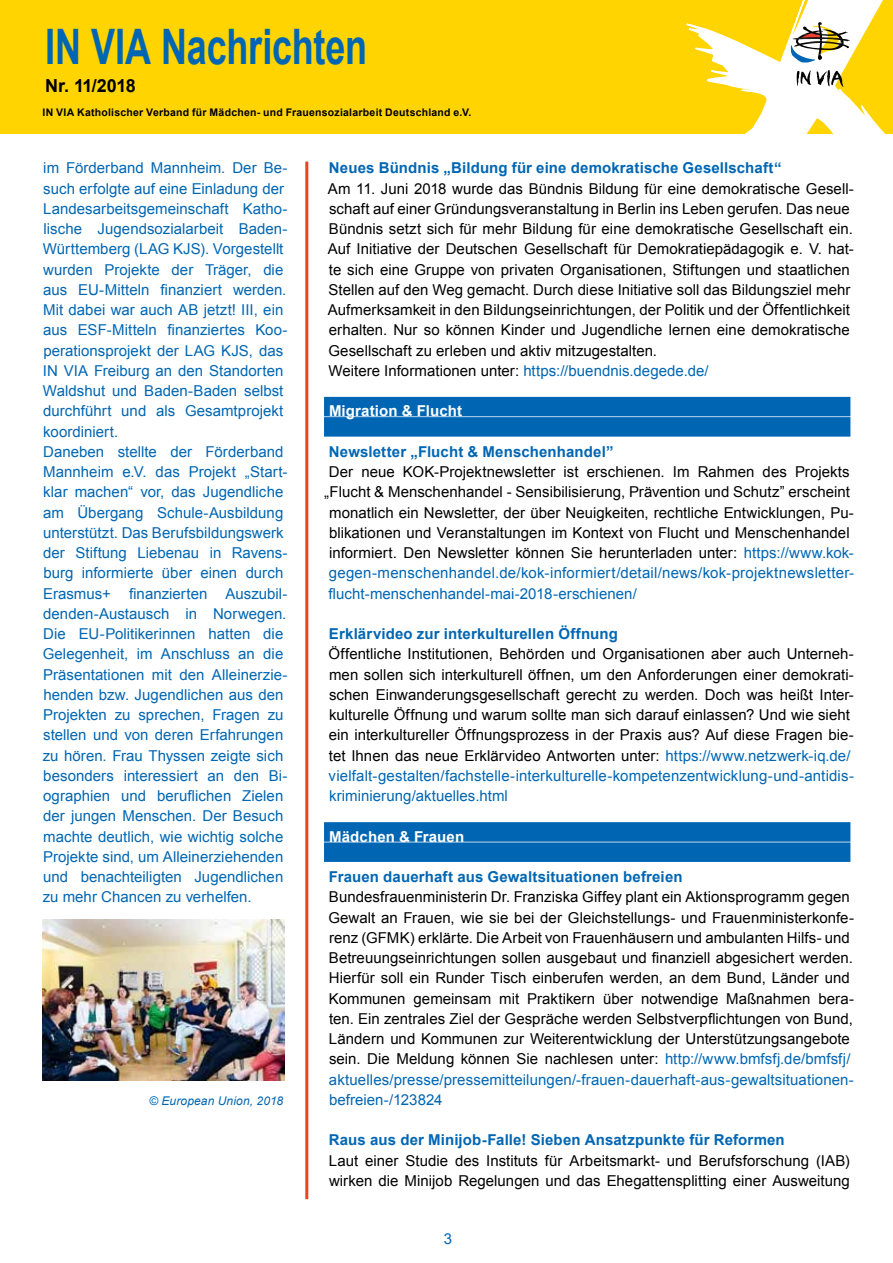
<style>
.page{position:relative;width:893px;height:1263px;background:#fff}
.page>*{position:absolute;margin:0;border:0;box-sizing:border-box;transform-origin:0 0}
.t1{font:700 48.9px "Arial";letter-spacing:-.005em;color:#0066b3;scale:.74 1}
.t2{font:700 18px "Arial";letter-spacing:-.025em;color:#000}
.t3{font:15px/20.2px "Arial";letter-spacing:.005em;color:#000}
.t4{font:15px/20.2px "Arial";letter-spacing:.005em;color:#0066b3}
.t5{font:700 15px "Arial";letter-spacing:.01em;color:#0066b3}
.t6{font:700 15px "Arial";letter-spacing:.01em;color:#fff}
.t7{font:italic 12px "Arial";letter-spacing:.01em;color:#0066b3}
.t8{font:700 10.5px "Arial";letter-spacing:.02em;color:#000}
.s1{color:#0066b3}
</style>
<div class="page">
<div style="left:0;top:0;width:893px;height:133px;background:#ffd400"></div>
<svg style="left:686px;top:0;width:199px;height:133px"></svg>
<hr style="left:305px;top:162px;width:3px;height:1037px;background:#ef4123">
<div style="left:324px;top:397px;width:526px;height:19px;background:#0066b3"></div>
<div style="left:324px;top:417px;width:526px;height:20px;background:#0066b3"></div>
<div style="left:324px;top:822px;width:526px;height:20px;background:#0066b3"></div>
<div style="left:324px;top:842px;width:526px;height:20px;background:#0066b3"></div>
<img style="left:43px;top:919px;width:242px;height:162px">
<h1 class="t1" style="left:45px;top:14px;width:437px">IN VIA Nachrichten</h1>
<p class="t2" style="left:45px;top:74px;width:92px">Nr. 11/2018</p>
<p class="t8" style="left:43px;top:105px;width:430px">IN VIA Katholischer Verband für Mädchen- und Frauensozialarbeit Deutschland e.V.</p>
<p class="t4" style="left:43px;top:158px;width:246px">im Förderband Mannheim. Der Be&shy;such erfolgte auf eine Einladung der Landesarbeitsgemeinschaft Katho&shy;lische Jugendsozialarbeit Baden-Württemberg (LAG KJS). Vorgestellt wurden Projekte der Träger, die aus EU-Mitteln finanziert werden.<br>Mit dabei war auch AB jetzt! III, ein aus ESF-Mitteln finanziertes Koo&shy;perationsprojekt der LAG KJS, das IN VIA Freiburg an den Standorten Waldshut und Baden-Baden selbst durchführt und als Gesamtprojekt koordiniert.<br>Daneben stellte der Förderband Mannheim e.V. das Projekt „Start&shy;klar machen“ vor, das Jugendliche am Übergang Schule-Ausbildung unterstützt. Das Berufsbildungswerk der Stiftung Liebenau in Ravens&shy;burg informierte über einen durch Erasmus+ finanzierten Auszubil&shy;denden-Austausch in Norwegen.<br>Die EU-Politikerinnen hatten die Gelegenheit, im Anschluss an die Präsentationen mit den Alleinerzie&shy;henden bzw. Jugendlichen aus den Projekten zu sprechen, Fragen zu stellen und von deren Erfahrungen zu hören. Frau Thyssen zeigte sich besonders interessiert an den Bi&shy;ographien und beruflichen Zielen der jungen Menschen. Der Besuch machte deutlich, wie wichtig solche Projekte sind, um Alleinerziehenden und benachteiligten Jugendlichen zu mehr Chancen zu verhelfen.</p>
<p class="t7" style="left:149px;top:1093px;width:135px">© European Union, 2018</p>
<p class="t5" style="left:329px;top:158px;width:454px">Neues Bündnis „Bildung für eine demokratische Gesellschaft“</p>
<p class="t3" style="left:328px;top:178px;width:527px">Am 11. Juni 2018 wurde das Bündnis Bildung für eine demokratische Gesell&shy;schaft auf einer Gründungsveranstaltung in Berlin ins Leben gerufen. Das neue Bündnis setzt sich für mehr Bildung für eine demokratische Gesellschaft ein.<br>Auf Initiative der Deutschen Gesellschaft für Demokratiepädagogik e. V. hat&shy;te sich eine Gruppe von privaten Organisationen, Stiftungen und staatlichen Stellen auf den Weg gemacht. Durch diese Initiative soll das Bildungsziel mehr Aufmerksamkeit in den Bildungseinrichtungen, der Politik und der Öffentlichkeit erhalten. Nur so können Kinder und Jugendliche lernen eine demokratische Gesellschaft zu erleben und aktiv mitzugestalten.<br>Weitere Informationen unter: <span class="s1">https://buendnis.degede.de/</span></p>
<p class="t6" style="left:329px;top:401px;width:135px">Migration &amp; Flucht</p>
<p class="t5" style="left:329px;top:442px;width:286px">Newsletter „Flucht &amp; Menschenhandel”</p>
<p class="t3" style="left:329px;top:462px;width:522px">Der neue KOK-Projektnewsletter ist erschienen. Im Rahmen des Projekts</p>
<p class="t3" style="left:324px;top:482px;width:527px">„Flucht &amp; Menschenhandel - Sensibilisierung, Prävention und Schutz” erscheint</p>
<p class="t3" style="left:329px;top:502px;width:526px">monatlich ein Newsletter, der über Neuigkeiten, rechtliche Entwicklungen, Pu-</p>
<p class="t3" style="left:329px;top:523px;width:522px">blikationen und Veranstaltungen im Kontext von Flucht und Menschenhandel</p>
<p class="t3" style="left:329px;top:543px;width:526px">informiert. Den Newsletter können Sie herunterladen unter: <span class="s1">https://www.kok-</span></p>
<p class="t4" style="left:329px;top:563px;width:527px">gegen-menschenhandel.de/kok-informiert/detail/news/kok-projektnewsletter-</p>
<p class="t4" style="left:329px;top:583px;width:310px">flucht-menschenhandel-mai-2018-erschienen/</p>
<p class="t5" style="left:329px;top:624px;width:290px">Erklärvideo zur interkulturellen Öffnung</p>
<p class="t3" style="left:329px;top:644px;width:527px">Öffentliche Institutionen, Behörden und Organisationen aber auch Unterneh&shy;men sollen sich interkulturell öffnen, um den Anforderungen einer demokrati&shy;schen Einwanderungsgesellschaft gerecht zu werden. Doch was heißt Inter&shy;kulturelle Öffnung und warum sollte man sich darauf einlassen? Und wie sieht ein interkultureller Öffnungsprozess in der Praxis aus? Auf diese Fragen bie&shy;tet Ihnen das neue Erklärvideo Antworten unter: <span class="s1">https://www.netzwerk-iq.de/ vielfalt-gestalten/fachstelle-interkulturelle-kompetenzentwicklung-und-antidis&shy;kriminierung/aktuelles.html</span></p>
<p class="t6" style="left:329px;top:826px;width:137px">Mädchen &amp; Frauen</p>
<p class="t5" style="left:329px;top:867px;width:355px">Frauen dauerhaft aus Gewaltsituationen befreien</p>
<p class="t3" style="left:328px;top:887px;width:527px">Bundesfrauenministerin Dr. Franziska Giffey plant ein Aktionsprogramm gegen Gewalt an Frauen, wie sie bei der Gleichstellungs- und Frauenministerkonfe&shy;renz (GFMK) erklärte. Die Arbeit von Frauenhäusern und ambulanten Hilfs- und Betreuungseinrichtungen sollen ausgebaut und finanziell abgesichert werden.<br>Hierfür soll ein Runder Tisch einberufen werden, an dem Bund, Länder und Kommunen gemeinsam mit Praktikern über notwendige Maßnahmen bera&shy;ten. Ein zentrales Ziel der Gespräche werden Selbstverpflichtungen von Bund, Ländern und Kommunen zur Weiterentwicklung der Unterstützungsangebote sein. Die Meldung können Sie nachlesen unter: <span class="s1">http://www.bmfsfj.de/bmfsfj/ aktuelles/presse/pressemitteilungen/-frauen-dauerhaft-aus-gewaltsituationen&shy;befreien-/123824</span></p>
<p class="t5" style="left:329px;top:1130px;width:457px">Raus aus der Minijob-Falle! Sieben Ansatzpunkte für Reformen</p>
<p class="t3" style="left:329px;top:1150px;width:522px">Laut einer Studie des Instituts für Arbeitsmarkt- und Berufsforschung (IAB) wirken die Minijob Regelungen und das Ehegattensplitting einer Ausweitung</p>
<p class="t4" style="left:444px;top:1229px;width:10px">3</p>
</div>
